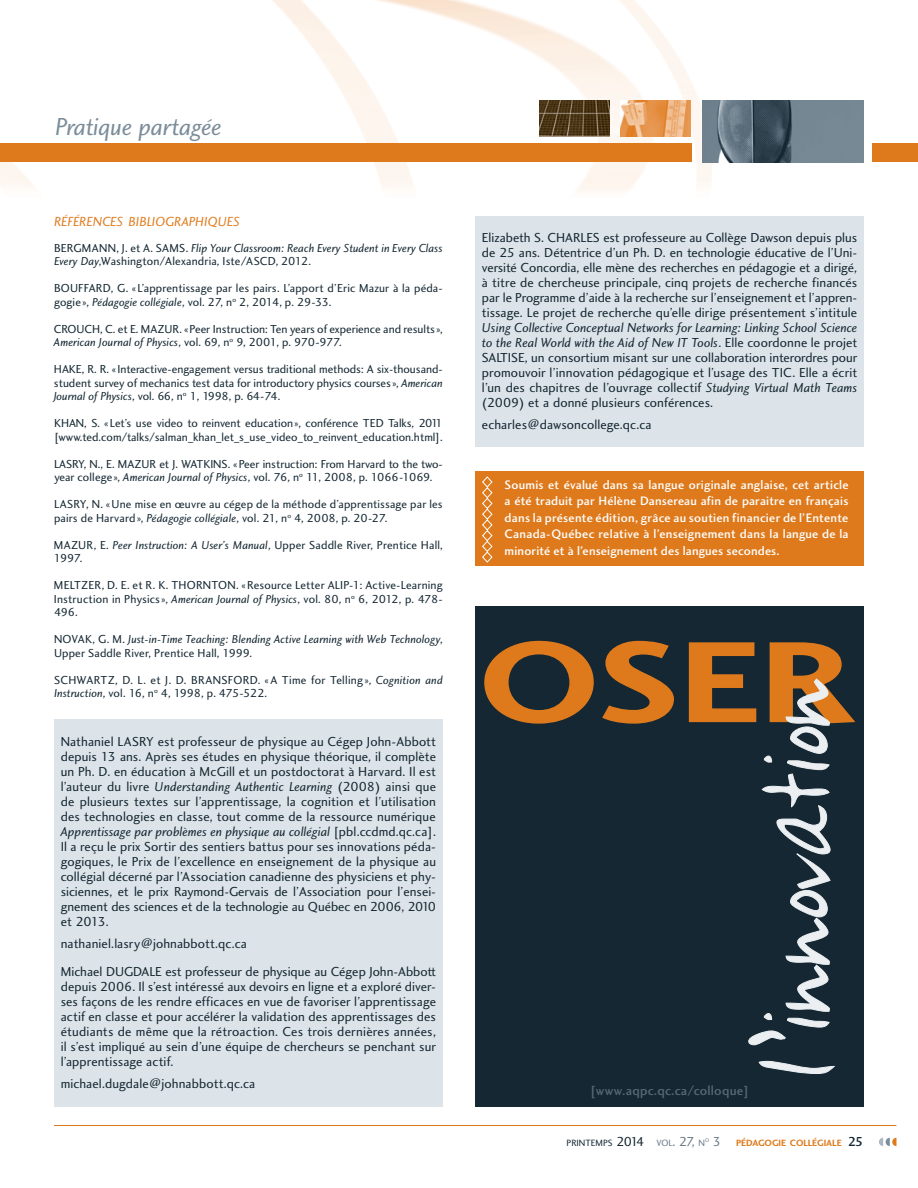
<style>
.page{position:relative;width:918px;height:1188px;background:#fff}
.page>*{position:absolute;margin:0;border:0;box-sizing:border-box;transform-origin:0 0}
.t1{font:25.5px "Charlotte Sans Book Italic Plain";letter-spacing:-.015em;color:#7c8d9a}
.t2{font:13.65px "Charlotte Sans Book Italic Plain";letter-spacing:-.005em;color:#df7a1c}
.t3{font:13.5px/15px "Charlotte Sans Book Plain";letter-spacing:.005em;color:#142732;text-align:justify}
.t4{font:13.5px/15px "Charlotte Sans Book Italic Plain";color:#142732}
.t5{font:13.5px "Charlotte Sans Medium Plain";letter-spacing:.02em;color:#556875}
.t6{font:12.75px/16.5px "Charlotte Sans Medium Plain";letter-spacing:.01em;color:#fff;text-align:justify}
.t7{font:12px/13.5px "Charlotte Sans Book Plain";color:#142732}
.t8{font:12px "Charlotte Sans Book Italic Plain";letter-spacing:.005em;color:#142732}
.t9{font:12px/13.5px "Charlotte Sans Book Plain";letter-spacing:.02em;color:#142732}
.t10{font:9.45px "Charlotte Sans Bold Plain";color:#df7a1c}
.t11{font:9.45px "Charlotte Sans Book Plain";color:#142732}
.t12{font:5.55px "Charlotte Sans Book Plain";color:#687a88}
.s1{font-family:"Charlotte Sans Book Plain"}
.s2{font-family:"Charlotte Sans Book Italic Plain"}
.s3{font-size:13.5px}
.s4{color:#687a88}
.s5{font-size:13.5px;color:#687a88}
.s6{font-family:"Charlotte Sans Book Plain";font-size:13.5px;color:#687a88}
.s7{font-family:"Charlotte Sans Medium Plain";font-size:13.5px;color:#142732}
</style>
<div class="page">
<img style="left:0;top:0;width:918px;height:191px">
<img style="left:702px;top:101px;width:162px;height:61px">
<img style="left:540px;top:101px;width:70px;height:36px">
<img style="left:620px;top:101px;width:71px;height:36px">
<div style="left:475px;top:216px;width:389px;height:230px;background:#dde4e9"></div>
<div style="left:475px;top:471px;width:389px;height:95px;background:#df7a1c"></div>
<svg style="left:482px;top:476px;width:11px;height:87px"></svg>
<div style="left:54px;top:720px;width:389px;height:387px;background:#dde4e9"></div>
<svg style="left:879px;top:1138px;width:17px;height:8px"></svg>
<hr style="left:54px;top:1125px;width:842px;height:1px;background:#df7a1c">
<div style="left:872px;top:144px;width:46px;height:18px;background:#df7a1c"></div>
<div style="left:0;top:144px;width:691px;height:18px;background:#df7a1c"></div>
<div style="left:475px;top:606px;width:389px;height:501px;background:#142732"></div>
<svg style="left:484px;top:640px;width:371px;height:434px"></svg>
<h1 class="t1" style="left:55px;top:116px;width:168px">Pratique partagée</h1>
<p class="t2" style="left:54px;top:216px;width:188px">RÉFÉRENCES BIBLIOGRAPHIQUES</p>
<p class="t8" style="left:54px;top:243px;width:390px"><span class="s1">BERGMANN, J. et A. SAMS.</span> Flip Your Classroom: Reach Every Student in Every Class</p>
<p class="t7" style="left:54px;top:255px;width:259px"><span class="s2">Every Day</span>,Washington/Alexandria, Iste/ASCD, 2012.</p>
<p class="t7" style="left:54px;top:282px;width:390px">BOUFFARD, G. « L’apprentissage par les pairs. L’apport d’Eric Mazur à la péda&shy;gogie », <span class="s2">Pédagogie collégiale</span>, vol. 27, n<sup>o</sup> 2, 2014, p. 29-33.</p>
<p class="t7" style="left:54px;top:323px;width:390px">CROUCH, C. et E. MAZUR. « Peer Instruction: Ten years of experience and results »,<br><span class="s2">American Journal of Physics</span>, vol. 69, n<sup>o</sup> 9, 2001, p. 970-977.</p>
<p class="t7" style="left:54px;top:363px;width:390px;text-align:justify">HAKE, R. R. « Interactive-engagement versus traditional methods: A six-thousand&shy;student survey of mechanics test data for introductory physics courses », <span class="s2">American Journal of Physics</span>, vol. 66, n<sup>o</sup> 1, 1998, p. 64-74.</p>
<p class="t7" style="left:54px;top:417px;width:390px">KHAN, S. « Let’s use video to reinvent education », conférence TED Talks, 2011 [www.ted.com/talks/salman_khan_let_s_use_video_to_reinvent_education.html].</p>
<p class="t7" style="left:54px;top:458px;width:390px">LASRY, N., E. MAZUR et J. WATKINS. « Peer instruction: From Harvard to the two&shy;year college », <span class="s2">American Journal of Physics</span>, vol. 76, n<sup>o</sup> 11, 2008, p. 1066-1069.</p>
<p class="t7" style="left:54px;top:498px;width:390px">LASRY, N. « Une mise en œuvre au cégep de la méthode d’apprentissage par les pairs de Harvard », <span class="s2">Pédagogie collégiale</span>, vol. 21, n<sup>o</sup> 4, 2008, p. 20-27.</p>
<p class="t7" style="left:54px;top:539px;width:390px">MAZUR, E. <span class="s2">Peer Instruction: A User’s Manual</span>, Upper Saddle River, Prentice Hall,<br>1997.</p>
<p class="t7" style="left:54px;top:579px;width:390px;text-align:justify">MELTZER, D. E. et R. K. THORNTON. « Resource Letter ALIP-1: Active-Learning Instruction in Physics », <span class="s2">American Journal of Physics</span>, vol. 80, n<sup>o</sup> 6, 2012, p. 478- 496.</p>
<p class="t8" style="left:54px;top:634px;width:390px"><span class="s1">NOVAK, G. M.</span> Just-in-Time Teaching: Blending Active Learning with Web Technology<span class="s1">,</span></p>
<p class="t7" style="left:54px;top:647px;width:200px">Upper Saddle River, Prentice Hall, 1999.</p>
<p class="t9" style="left:54px;top:674px;width:390px">SCHWARTZ, D. L. et J. D. BRANSFORD. « A Time for Telling », <span class="s2">Cognition and<br>Instruction</span>, vol. 16, n<sup>o</sup> 4, 1998, p. 475-522.</p>
<p class="t3" style="left:61px;top:735px;width:377px">Nathaniel LASRY est professeur de physique au Cégep John-Abbott depuis 13 ans. Après ses études en physique théorique, il complète un Ph. D. en éducation à McGill et un postdoctorat à Harvard. Il est</p>
<p class="t4" style="left:61px;top:780px;width:377px"><span class="s1">l’auteur du livre</span> Understanding Authentic Learning <span class="s1">(2008) ainsi que</span></p>
<p class="t3" style="left:61px;top:795px;width:377px">de plusieurs textes sur l’apprentissage, la cognition et l’utilisation des technologies en classe, tout comme de la ressource numérique</p>
<p class="t4" style="left:61px;top:825px;width:377px">Apprentissage par problèmes en physique au collégial <span class="s1">[pbl.ccdmd.qc.ca].</span></p>
<p class="t3" style="left:61px;top:840px;width:377px">Il a reçu le prix Sortir des sentiers battus pour ses innovations péda&shy;gogiques, le Prix de l’excellence en enseignement de la physique au collégial décerné par l’Association canadienne des physiciens et phy&shy;siciennes, et le prix Raymond-Gervais de l’Association pour l’ensei&shy;gnement des sciences et de la technologie au Québec en 2006, 2010 et 2013.</p>
<p class="t3" style="left:61px;top:930px;width:377px;line-height:28.5px">nathaniel.lasry@johnabbott.qc.ca<br>Michael DUGDALE est professeur de physique au Cégep John-Abbott</p>
<p class="t3" style="left:61px;top:980px;width:377px">depuis 2006. Il s’est intéressé aux devoirs en ligne et a exploré diver&shy;ses façons de les rendre efficaces en vue de favoriser l’apprentissage actif en classe et pour accélérer la validation des apprentissages des étudiants de même que la rétroaction. Ces trois dernières années, il s’est impliqué au sein d’une équipe de chercheurs se penchant sur l’apprentissage actif.</p>
<p class="t3" style="left:61px;top:1077px;width:196px">michael.dugdale@johnabbott.qc.ca</p>
<p class="t3" style="left:482px;top:232px;width:377px">Elizabeth S. CHARLES est professeure au Collège Dawson depuis plus de 25 ans. Détentrice d’un Ph. D. en technologie éducative de l’Uni&shy;versité Concordia, elle mène des recherches en pédagogie et a dirigé, à titre de chercheuse principale, cinq projets de recherche financés par le Programme d’aide à la recherche sur l’enseignement et l’appren&shy;tissage. Le projet de recherche qu’elle dirige présentement s’intitule</p>
<p class="t4" style="left:482px;top:322px;width:377px">Using Collective Conceptual Networks for Learning: Linking School Science to the Real World with the Aid of New IT Tools<span class="s1">. Elle coordonne le projet</span></p>
<p class="t3" style="left:482px;top:352px;width:377px">SALTISE, un consortium misant sur une collaboration interordres pour promouvoir l’innovation pédagogique et l’usage des TIC. Elle a écrit l’un des chapitres de l’ouvrage collectif <span class="s2">Studying Virtual Math Teams </span>(2009) et a donné plusieurs conférences.</p>
<p class="t3" style="left:482px;top:418px;width:171px">echarles@dawsoncollege.qc.ca</p>
<p class="t6" style="left:505px;top:478px;width:345px">Soumis et évalué dans sa langue originale anglaise, cet article a été traduit par Hélène Dansereau afin de paraitre en français dans la présente édition, grâce au soutien financier de l’Entente Canada-Québec relative à l’enseignement dans la langue de la minorité et à l’enseignement des langues secondes.</p>
<p class="t5" style="left:590px;top:1085px;width:160px">[www.aqpc.qc.ca/colloque]</p>
<p class="t11" style="left:567px;top:1139px;width:140px">PRINTEMPS <span class="s3">2014</span> <span class="s4">VOL</span><span class="s5">. 27,</span> <span class="s4">N</span></p>
<p class="t12" style="left:705px;top:1138px;width:6px">O</p>
<p class="t10" style="left:713px;top:1139px;width:152px"><span class="s6">3</span> PÉDAGOGIE COLLÉGIALE <span class="s7">25</span></p>
</div>
